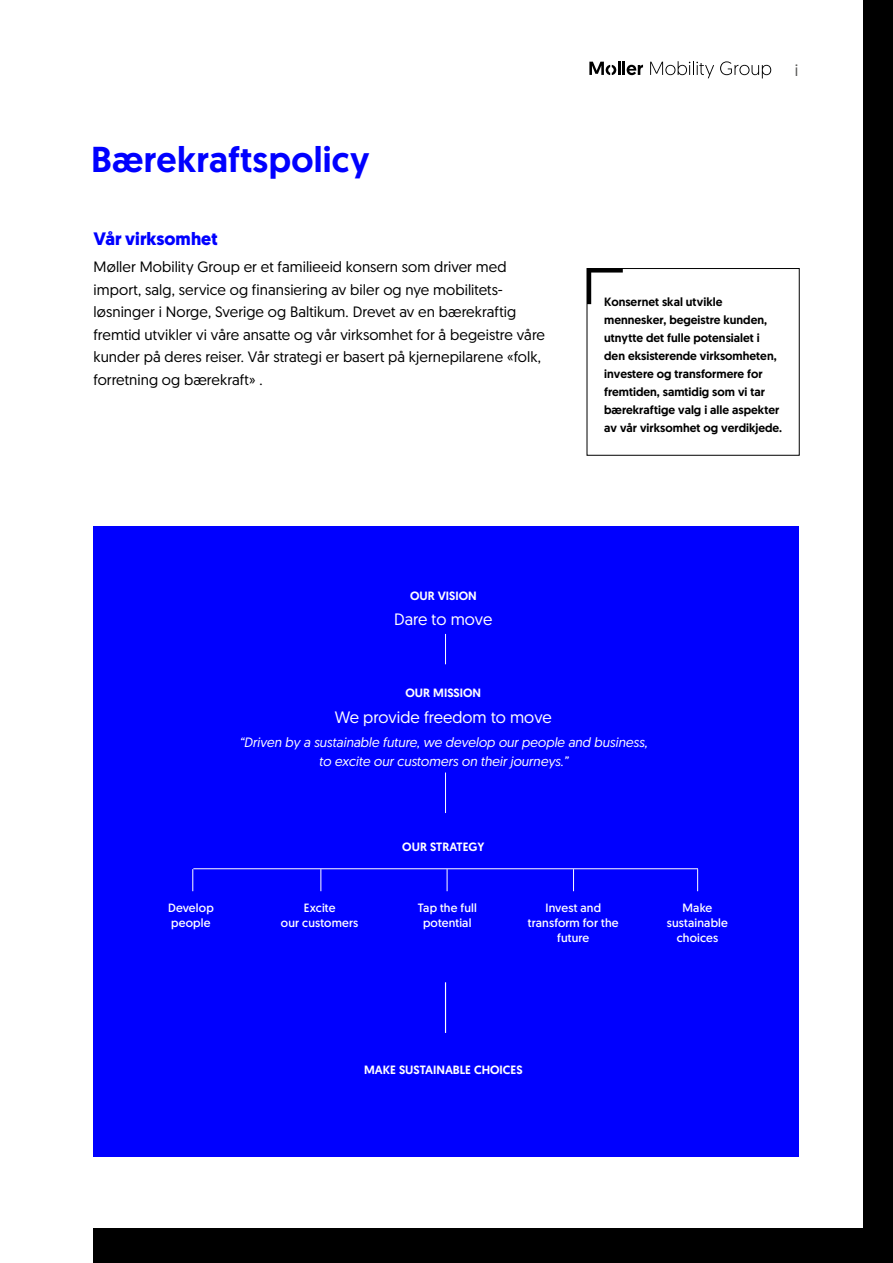
<style>
.page{position:relative;width:893px;height:1263px;background:#fff}
.page>*{position:absolute;margin:0;border:0;box-sizing:border-box;transform-origin:0 0}
.t1{font:500 36px "Moller";letter-spacing:.01em;color:#00f}
.t2{font:700 18px "Moller";color:#00f}
.t3{font:16.5px "Moller";color:#fff}
.t4{font:16.5px "Moller";color:#575756}
.t5{font:15px/22.5px "Moller";letter-spacing:.005em;color:#000}
.t6{font:italic 13.5px/19.5px "Moller";color:#fff;text-align:center}
.t7{font:500 12px/18px "Moller";color:#000}
.t8{font:12px/15px "Moller";letter-spacing:.015em;color:#fff;text-align:center}
.t9{font:500 12px "Moller";color:#fff}
</style>
<div class="page">
<div style="left:94px;top:1229px;width:799px;height:34px;background:#000"></div>
<div style="left:863px;top:0;width:30px;height:1263px;background:#000"></div>
<svg style="left:650px;top:61px;width:64px;height:17px"></svg>
<svg style="left:720px;top:61px;width:51px;height:17px"></svg>
<hr style="left:622px;top:61px;width:3px;height:14px;background:#000">
<svg style="left:627px;top:65px;width:16px;height:10px"></svg>
<svg style="left:589px;top:61px;width:31px;height:14px"></svg>
<div style="left:94px;top:526px;width:705px;height:631px;background:#00f"></div>
<div style="left:587px;top:268px;width:36px;height:5px;background:#000"></div>
<hr style="left:587px;top:268px;width:4px;height:36px;background:#000">
<hr style="left:193px;top:868px;width:505px;height:1px;background:#fff">
<svg style="left:192px;top:869px;width:1px;height:22px"></svg>
<svg style="left:573px;top:869px;width:1px;height:22px"></svg>
<svg style="left:320px;top:869px;width:1px;height:22px"></svg>
<svg style="left:447px;top:869px;width:1px;height:22px"></svg>
<svg style="left:697px;top:869px;width:1px;height:22px"></svg>
<hr style="left:445px;top:982px;width:1px;height:51px;background:#fff">
<hr style="left:445px;top:772px;width:1px;height:41px;background:#fff">
<hr style="left:445px;top:634px;width:1px;height:30px;background:#fff">
<h1 class="t1" style="left:91px;top:135px;width:280px">Bærekraftspolicy</h1>
<p class="t2" style="left:94px;top:227px;width:126px">Vår virksomhet</p>
<p class="t5" style="left:94px;top:255px;width:453px">Møller Mobility Group er et familieeid konsern som driver med import, salg, service og finansiering av biler og nye mobilitets&shy;løsninger i Norge, Sverige og Baltikum. Drevet av en bærekraftig fremtid utvikler vi våre ansatte og vår virksomhet for å begeistre våre kunder på deres reiser. Vår strategi er basert på kjernepilarene «folk, forretning og bærekraft» .</p>
<p class="t4" style="left:795px;top:60px;width:5px">i</p>
<p class="t7" style="left:604px;top:293px;width:179px">Konsernet skal utvikle mennesker, begeistre kunden, utnytte det fulle potensialet i den eksisterende virksomheten, investere og transformere for fremtiden, samtidig som vi tar bærekraftige valg i alle aspekter av vår virksomhet og verdikjede.</p>
<p class="t9" style="left:410px;top:588px;width:68px">OUR VISION</p>
<p class="t3" style="left:394px;top:609px;width:100px">Dare to move</p>
<p class="t9" style="left:405px;top:685px;width:77px">OUR MISSION</p>
<p class="t3" style="left:335px;top:706px;width:219px">We provide freedom to move</p>
<p class="t6" style="left:239px;top:732px;width:409px">“Driven by a sustainable future, we develop our people and business, to excite our customers on their journeys.”</p>
<p class="t8" style="left:168px;top:900px;width:47px;text-align:left">Develop people</p>
<p class="t9" style="left:402px;top:839px;width:84px">OUR STRATEGY</p>
<p class="t8" style="left:281px;top:900px;width:79px">Excite<br>our customers</p>
<p class="t8" style="left:418px;top:900px;width:61px">Tap the full potential</p>
<p class="t8" style="left:528px;top:900px;width:92px">Invest and transform for the future</p>
<p class="t8" style="left:667px;top:900px;width:63px">Make sustainable choices</p>
<p class="t9" style="left:364px;top:1062px;width:160px">MAKE SUSTAINABLE CHOICES</p>
</div>
